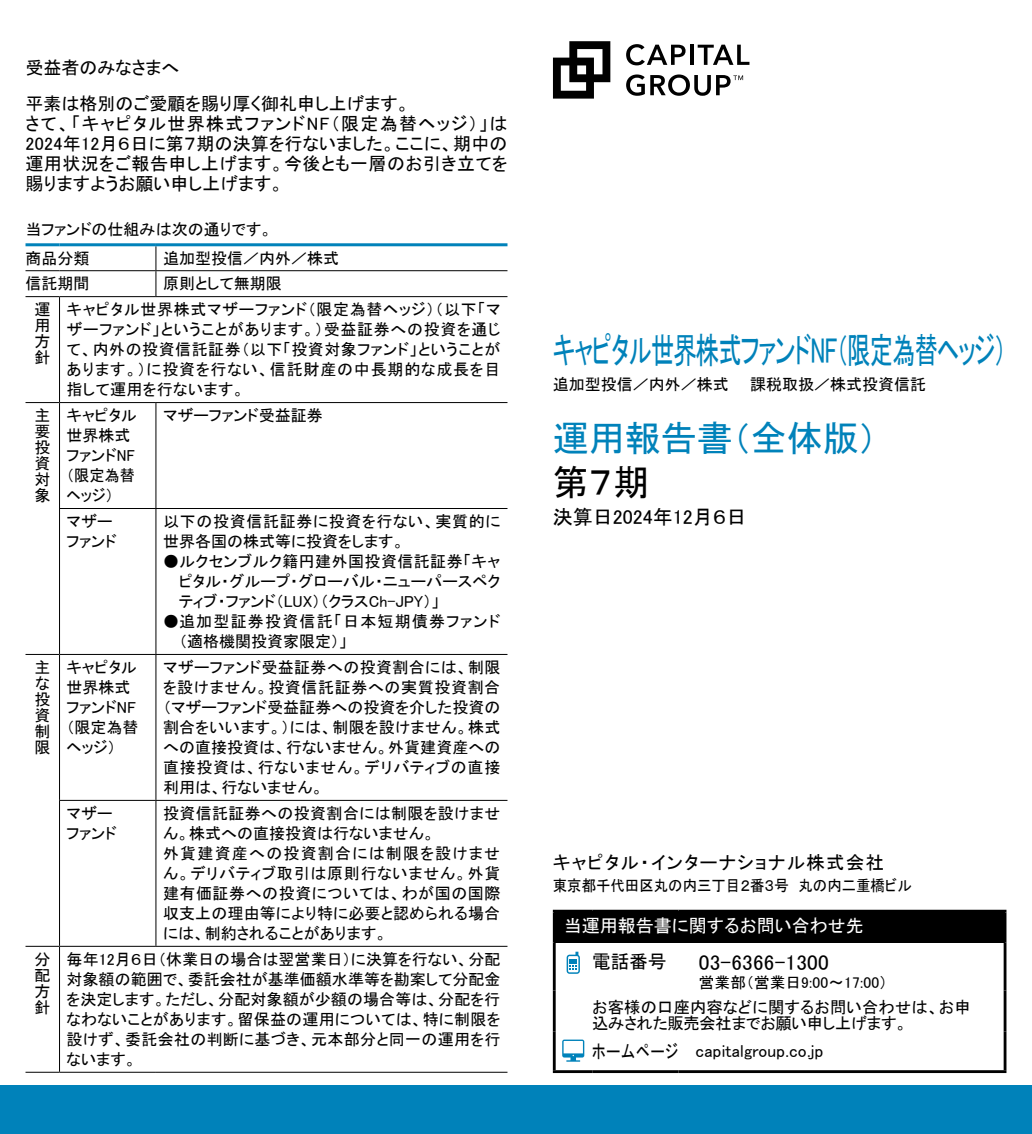
<style>
.page{position:relative;width:1032px;height:1134px;background:#fff}
.page>*{position:absolute;margin:0;border:0;box-sizing:border-box;transform-origin:0 0}
.t1{font:36px "MS P Gothic";letter-spacing:-.04em;color:#0082ba;scale:.65 1}
.t2{font:36px "MS P Gothic";color:#0082ba}
.t3{font:36px "MS P Gothic";color:#000}
.t4{font:21.2px "MS P Gothic";letter-spacing:.01em;color:#000}
.t5{font:20px "MS P Gothic";color:#000}
.t6{font:18.4px "MS P Gothic";letter-spacing:.07em;color:#000}
.t7{font:18.4px "MS P Gothic";letter-spacing:.07em;color:#000;scale:.78 1}
.t8{font:18px/20px "MS P Gothic";color:#000}
.t9{font:18px "MS P Gothic";color:#fff}
.t10{font:17.4px "MS P Gothic";letter-spacing:.01em;color:#000}
.t11{font:16.2px/16.2px "MS P Gothic";letter-spacing:.01em;color:#000}
.t12{font:16px/20px "MS P Gothic";letter-spacing:.01em;color:#000;text-align:justify}
.t13{font:16px/20px "MS P Gothic";letter-spacing:.04em;color:#000}
.t14{font:16px/20px "MS P Gothic";letter-spacing:.075em;color:#000}
.t15{font:16px "MS P Gothic";letter-spacing:.045em;color:#000}
.t16{font:15.6px "MS P Gothic";color:#000;scale:.92 1}
.t17{font:15.6px "MS P Gothic";color:#000}
</style>
<div class="page">
<div style="left:0;top:1086px;width:1032px;height:48px;background:#0082ba"></div>
<hr style="left:26px;top:270px;width:34px;height:1px;background:#000">
<hr style="left:60px;top:270px;width:96px;height:1px;background:#000">
<hr style="left:156px;top:270px;width:351px;height:1px;background:#000">
<svg style="left:155px;top:246px;width:1px;height:50px"></svg>
<hr style="left:26px;top:296px;width:34px;height:1px;background:#000">
<hr style="left:60px;top:296px;width:96px;height:1px;background:#000">
<hr style="left:59px;top:297px;width:1px;height:105px;background:#000">
<hr style="left:156px;top:296px;width:351px;height:1px;background:#000">
<hr style="left:26px;top:402px;width:34px;height:1px;background:#000">
<hr style="left:60px;top:402px;width:96px;height:1px;background:#000">
<hr style="left:59px;top:403px;width:1px;height:105px;background:#000">
<hr style="left:156px;top:402px;width:351px;height:1px;background:#000">
<hr style="left:155px;top:403px;width:1px;height:105px;background:#000">
<hr style="left:59px;top:508px;width:97px;height:1px;background:#000">
<hr style="left:59px;top:509px;width:1px;height:145px;background:#000">
<hr style="left:156px;top:508px;width:351px;height:1px;background:#000">
<hr style="left:155px;top:509px;width:1px;height:145px;background:#000">
<hr style="left:26px;top:654px;width:34px;height:1px;background:#000">
<hr style="left:60px;top:654px;width:96px;height:1px;background:#000">
<hr style="left:59px;top:655px;width:1px;height:145px;background:#000">
<hr style="left:156px;top:654px;width:351px;height:1px;background:#000">
<hr style="left:155px;top:655px;width:1px;height:145px;background:#000">
<hr style="left:59px;top:800px;width:97px;height:1px;background:#000">
<hr style="left:59px;top:801px;width:1px;height:145px;background:#000">
<hr style="left:156px;top:800px;width:351px;height:1px;background:#000">
<hr style="left:155px;top:801px;width:1px;height:145px;background:#000">
<hr style="left:26px;top:946px;width:34px;height:1px;background:#000">
<hr style="left:60px;top:946px;width:96px;height:1px;background:#000">
<hr style="left:59px;top:947px;width:1px;height:125px;background:#000">
<hr style="left:156px;top:946px;width:351px;height:1px;background:#000">
<hr style="left:26px;top:1072px;width:34px;height:1px;background:#000">
<hr style="left:60px;top:1072px;width:96px;height:1px;background:#000">
<hr style="left:156px;top:1072px;width:351px;height:1px;background:#000">
<hr style="left:26px;top:243px;width:34px;height:3px;background:#0082ba">
<hr style="left:60px;top:243px;width:96px;height:3px;background:#0082ba">
<hr style="left:156px;top:243px;width:351px;height:3px;background:#0082ba">
<div style="left:554px;top:911px;width:451px;height:31px;background:#000"></div>
<hr style="left:553px;top:910px;width:39px;height:2px;background:#000">
<hr style="left:553px;top:912px;width:3px;height:30px;background:#000">
<hr style="left:592px;top:910px;width:86px;height:2px;background:#000">
<hr style="left:678px;top:910px;width:328px;height:2px;background:#000">
<hr style="left:1003px;top:912px;width:3px;height:30px;background:#000">
<hr style="left:553px;top:942px;width:3px;height:48px;background:#000">
<hr style="left:553px;top:990px;width:3px;height:42px;background:#000">
<hr style="left:1003px;top:990px;width:3px;height:42px;background:#000">
<hr style="left:553px;top:1032px;width:3px;height:38px;background:#000">
<hr style="left:1003px;top:1032px;width:3px;height:38px;background:#000">
<hr style="left:553px;top:1070px;width:39px;height:3px;background:#000">
<hr style="left:592px;top:1070px;width:86px;height:3px;background:#000">
<hr style="left:678px;top:1070px;width:328px;height:3px;background:#000">
<hr style="left:1003px;top:942px;width:3px;height:48px;background:#000">
<svg style="left:567px;top:952px;width:13px;height:22px"></svg>
<svg style="left:562px;top:1039px;width:22px;height:23px"></svg>
<svg style="left:626px;top:44px;width:59px;height:21px"></svg>
<hr style="left:690px;top:45px;width:4px;height:20px;background:#000">
<svg style="left:698px;top:45px;width:51px;height:20px"></svg>
<svg style="left:553px;top:41px;width:57px;height:58px"></svg>
<svg style="left:626px;top:74px;width:117px;height:22px"></svg>
<p class="t8" style="left:26px;top:50px;width:386px;line-height:35.6px">受益者のみなさまへ<br>平素は格別のご愛顧を賜り厚く御礼申し上げます。</p>
<p class="t8" style="left:26px;top:113px;width:483px;text-align:justify">さて、「キャピタル世界株式ファンドNF（限定為替ヘッジ）」は2024年12月６日に第７期の決算を行ないました。ここに、期中の運用状況をご報告申し上げます。今後とも一層のお引き立てを賜りますようお願い申し上げます。</p>
<p class="t12" style="left:163px;top:214px;width:178px;line-height:28.8px;text-indent:-137px">当ファンドの仕組みは次の通りです。<br>追加型投信／内外／株式</p>
<p class="t12" style="left:26px;top:248px;width:66px">商品分類</p>
<p class="t15" style="left:67px;top:302px;width:435px">キャピタル世界株式マザーファンド（限定為替ヘッジ）（以下マ「</p>
<p class="t12" style="left:163px;top:274px;width:120px">原則として無期限</p>
<p class="t12" style="left:26px;top:274px;width:66px">信託期間</p>
<p class="t12" style="left:67px;top:320px;width:435px">ザーファンド」ということがあります。）受益証券への投資を通じて、内外の投資信託証券（以下「投資対象ファンド」ということがあります。）に投資を行ない、信託財産の中長期的な成長を目指して運用を行ないます。</p>
<p class="t12" style="left:67px;top:405px;width:72px">キャピタル</p>
<p class="t12" style="left:35px;top:302px;width:17px;line-height:16px">運用方針</p>
<p class="t12" style="left:163px;top:405px;width:161px">マザーファンド受益証券</p>
<p class="t12" style="left:35px;top:407px;width:17px;line-height:16px">主要投資対象</p>
<p class="t12" style="left:67px;top:425px;width:70px;text-align:left">世界株式ファンドNF（限定為替ヘッジ(</p>
<p class="t12" style="left:35px;top:659px;width:17px;line-height:16px">主な投資制限</p>
<p class="t12" style="left:35px;top:951px;width:17px;line-height:16px">分配方針</p>
<p class="t12" style="left:67px;top:511px;width:52px">マザーファンド</p>
<p class="t13" style="left:163px;top:511px;width:339px">以下の投資信託証券に投資を行ない、実質的に世界各国の株式等に投資をします。</p>
<p class="t12" style="left:179px;top:551px;width:323px;text-indent:-16px">●ルクセンブルク籍円建外国投資信託証券「キャピタル・グループ・グローバル・ニューパースペクティブ・ファンド（LUX）（クラスCh-JPY 「(</p>
<p class="t14" style="left:179px;top:611px;width:323px;text-indent:-16px">●追加型証券投資信託「日本短期債券ファンド（適格機関投資家限定「(</p>
<p class="t12" style="left:67px;top:657px;width:72px">キャピタル</p>
<p class="t12" style="left:163px;top:657px;width:339px">マザーファンド受益証券への投資割合には、制限を設けません。投資信託証券への実質投資割合（マザーファンド受益証券への投資を介した投資の割合をいいます。）には、制限を設けません。株式への直接投資は、行ないません。外貨建資産への直接投資は、行ないません。デリバティブの直接利用は、行ないません。</p>
<p class="t12" style="left:67px;top:677px;width:74px;text-align:left">世界株式ファンドNF（限定為替ヘッジ(</p>
<p class="t12" style="left:67px;top:803px;width:52px">マザーファンド</p>
<p class="t12" style="left:163px;top:803px;width:339px;text-align:left">投資信託証券への投資割合には制限を設けません。株式への直接投資は行ないません。<br>外貨建資産への投資割合には制限を設けません。デリバティブ取引は原則行ないません。外貨建有価証券への投資については、わが国の国際収支上の理由等により特に必要と認められる場合には、制約されることがあります。</p>
<p class="t12" style="left:67px;top:949px;width:435px">毎年12月６日（休業日の場合は翌営業日）に決算を行ない、分配</p>
<p class="t12" style="left:67px;top:969px;width:435px">対象額の範囲で、委託会社が基準価額水準等を勘案して分配金を決定します。ただし、分配対象額が少額の場合等は、分配を行なわないことがあります。留保益の運用については、特に制限を設けず、委託会社の判断に基づき、元本部分と同一の運用を行ないます。</p>
<h1 class="t1" style="left:553px;top:332px;width:699px">キャピタル世界株式ファンドNF（限定為替ヘッジ(</h1>
<p class="t12" style="left:553px;top:374px;width:375px">追加型投信／内外／株式　　課税取扱／株式投資信託</p>
<h1 class="t2" style="left:553px;top:421px;width:325px">運用報告書（全体版(</h1>
<h1 class="t3" style="left:553px;top:464px;width:98px">第７期</h1>
<p class="t5" style="left:553px;top:507px;width:195px">決算日2024年12月６日</p>
<p class="t6" style="left:553px;top:853px;width:333px">キャピタル・インターナショナル株式会社</p>
<p class="t16" style="left:553px;top:877px;width:392px">東京都千代田区丸の内三丁目２番３号　丸の内二重橋ビル</p>
<p class="t9" style="left:564px;top:917px;width:301px">当運用報告書に関するお問い合わせ先</p>
<h2 class="t4" style="left:699px;top:952px;width:131px">03-6366-1300</h2>
<p class="t6" style="left:592px;top:952px;width:76px">電話番号</p>
<p class="t17" style="left:699px;top:975px;width:190px">営業部（営業日9:00~17:00(</p>
<p class="t11" style="left:592px;top:999px;width:380px">お客様の口座内容などに関するお問い合わせは、お申込みされた販売会社までお願い申し上げます。</p>
<p class="t10" style="left:695px;top:1042px;width:129px">capitalgroup.co j p.</p>
<p class="t7" style="left:592px;top:1042px;width:112px">ホームページ</p>
</div>
